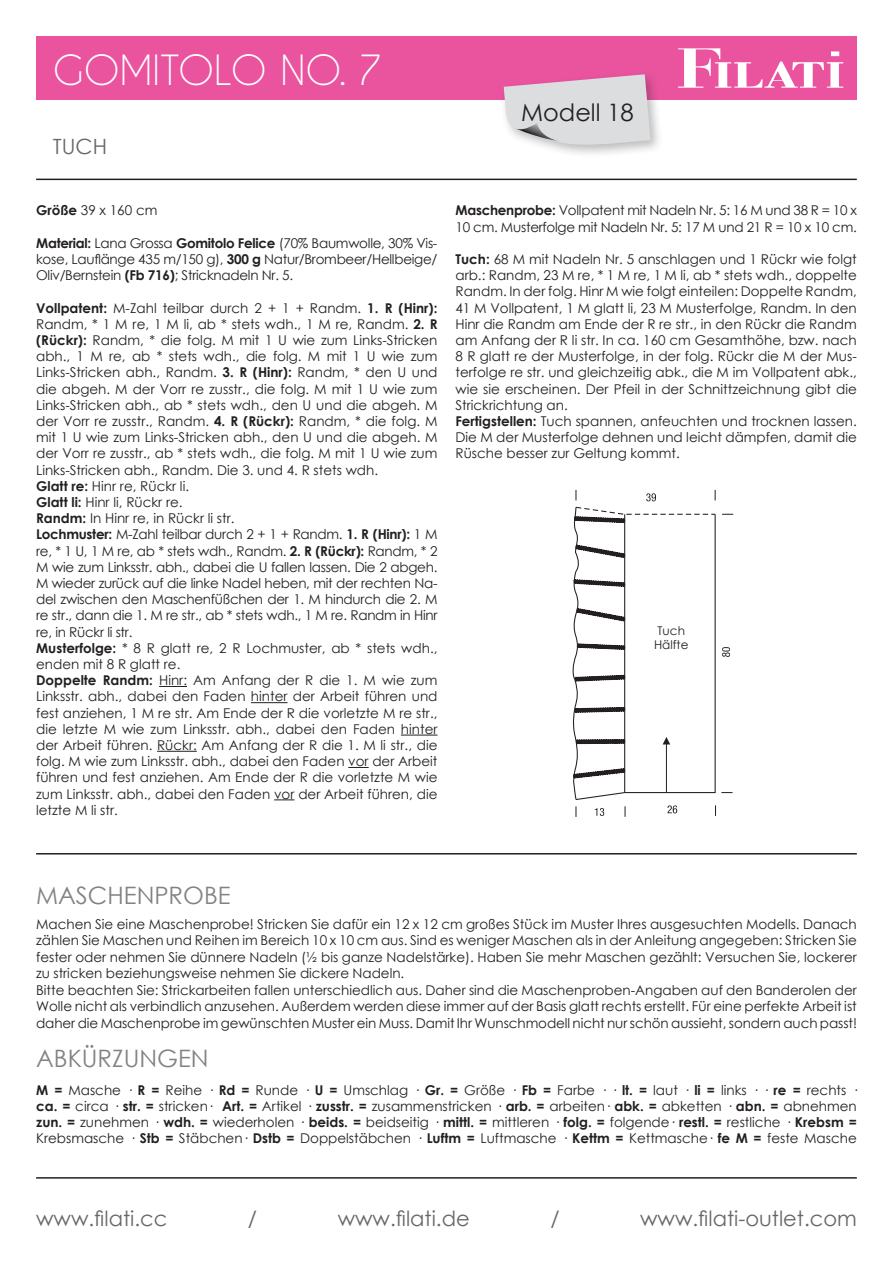
<style>
.page{position:relative;width:893px;height:1263px;background:#fff}
.page>*{position:absolute;margin:0;border:0;box-sizing:border-box;transform-origin:0 0}
.t1{font:39px "Caviar Dreams";color:#fff}
.t2{font:24px "Century Gothic";color:#808285}
.t3{font:24px "Century Gothic";color:#231f20}
.t4{font:21px "Century Gothic";color:#67676a}
.t5{font:13.5px/16.2px "Century Gothic";color:#231f20}
.t6{font:13.5px/16.2px "Century Gothic";letter-spacing:-.02em;color:#231f20}
.t7{font:12px/14.4px "Century Gothic";color:#231f20}
.s1{font-weight:700}
</style>
<div class="page">
<hr style="left:36px;top:1177px;width:821px;height:1px;background:#231f20">
<hr style="left:36px;top:179px;width:821px;height:1px;background:#231f20">
<div style="left:36px;top:36px;width:821px;height:64px;background:#ea549f"></div>
<svg style="left:678px;top:48px;width:165px;height:40px"></svg>
<div style="left:499px;top:70px;width:165px;height:88px;background:#231f20;opacity:.3"></div>
<svg style="left:504px;top:74px;width:147px;height:76px;background:#dcced7"></svg>
<svg style="left:572px;top:490px;width:161px;height:327px"></svg>
<svg style="left:159px;top:686px;width:28px;height:1px"></svg>
<hr style="left:251px;top:702px;width:37px;height:1px;background:#231f20">
<hr style="left:401px;top:735px;width:36px;height:1px;background:#231f20">
<hr style="left:157px;top:751px;width:40px;height:1px;background:#231f20">
<svg style="left:348px;top:767px;width:21px;height:1px"></svg>
<svg style="left:274px;top:799px;width:21px;height:1px"></svg>
<hr style="left:36px;top:853px;width:821px;height:1px;background:#231f20">
<h1 class="t1" style="left:53px;top:47px;width:331px">GOMITOLO NO. 7</h1>
<h3 class="t4" style="left:53px;top:131px;width:56px">TUCH</h3>
<h2 class="t3" style="left:521px;top:96px;width:114px">Modell 18</h2>
<p class="t5" style="left:36px;top:202px;width:123px"><span class="s1">Größe</span> 39 x 160 cm</p>
<p class="t5" style="left:36px;top:235px;width:403px;text-align:justify"><span class="s1">Material:</span> Lana Grossa <span class="s1">Gomitolo Felice</span> (70% Baumwolle, 30% Vis&shy;kose, Lauflänge 435 m/150 g), <span class="s1">300 g</span> Natur/Brombeer/Hellbeige/ Oliv/Bernstein <span class="s1">(Fb 716)</span>; Stricknadeln Nr. 5.</p>
<p class="t5" style="left:36px;top:299px;width:403px"><span class="s1">Vollpatent:</span> M-Zahl teilbar durch 2 + 1 + Randm. <span class="s1">1. R (Hinr):<br></span>Randm, * 1 M re, 1 M li, ab * stets wdh., 1 M re, Randm. <span class="s1">2. R (Rückr):</span> Randm, * die folg. M mit 1 U wie zum Links-Stricken abh., 1 M re, ab * stets wdh., die folg. M mit 1 U wie zum Links-Stricken abh., Randm. <span class="s1">3. R (Hinr):</span> Randm, * den U und die abgeh. M der Vorr re zusstr., die folg. M mit 1 U wie zum Links-Stricken abh., ab * stets wdh., den U und die abgeh. M der Vorr re zusstr., Randm. <span class="s1">4. R (Rückr):</span> Randm, * die folg. M mit 1 U wie zum Links-Stricken abh., den U und die abgeh. M der Vorr re zusstr., ab * stets wdh., die folg. M mit 1 U wie zum Links-Stricken abh., Randm. Die 3. und 4. R stets wdh.<br><span class="s1">Glatt re:</span> Hinr re, Rückr li.<br><span class="s1">Glatt li:</span> Hinr li, Rückr re.<br><span class="s1">Randm:</span> In Hinr re, in Rückr li str.<br><span class="s1">Lochmuster:</span> M-Zahl teilbar durch 2 + 1 + Randm. <span class="s1">1. R (Hinr):</span> 1 M re, * 1 U, 1 M re, ab * stets wdh., Randm. <span class="s1">2. R (Rückr):</span> Randm, * 2<br>M wie zum Linksstr. abh., dabei die U fallen lassen. Die 2 abgeh.<br>M wieder zurück auf die linke Nadel heben, mit der rechten Na&shy;del zwischen den Maschenfüßchen der 1. M hindurch die 2. M re str., dann die 1. M re str., ab * stets wdh., 1 M re. Randm in Hinr re, in Rückr li str.<br><span class="s1">Musterfolge:</span> * 8 R glatt re, 2 R Lochmuster, ab * stets wdh., enden mit 8 R glatt re.<br><span class="s1">Doppelte Randm:</span> Hinr: Am Anfang der R die 1. M wie zum Linksstr. abh., dabei den Faden hinter der Arbeit führen und fest anziehen, 1 M re str. Am Ende der R die vorletzte M re str., die letzte M wie zum Linksstr. abh., dabei den Faden hinter der Arbeit führen. Rückr: Am Anfang der R die 1. M li str., die folg. M wie zum Linksstr. abh., dabei den Faden vor der Arbeit führen und fest anziehen. Am Ende der R die vorletzte M wie zum Linksstr. abh., dabei den Faden vor der Arbeit führen, die letzte M li str.</p>
<p class="t6" style="left:455px;top:202px;width:403px"><span class="s1">Maschenprobe:</span> Vollpatent mit Nadeln Nr. 5: 16 M und 38 R = 10 x<br>10 cm. Musterfolge mit Nadeln Nr. 5: 17 M und 21 R = 10 x 10 cm.</p>
<p class="t5" style="left:455px;top:251px;width:403px"><span class="s1">Tuch:</span> 68 M mit Nadeln Nr. 5 anschlagen und 1 Rückr wie folgt arb.: Randm, 23 M re, * 1 M re, 1 M li, ab * stets wdh., doppelte Randm. In der folg. Hinr M wie folgt einteilen: Doppelte Randm, 41 M Vollpatent, 1 M glatt li, 23 M Musterfolge, Randm. In den Hinr die Randm am Ende der R re str., in den Rückr die Randm am Anfang der R li str. In ca. 160 cm Gesamthöhe, bzw. nach 8 R glatt re der Musterfolge, in der folg. Rückr die M der Mus&shy;terfolge re str. und gleichzeitig abk., die M im Vollpatent abk., wie sie erscheinen. Der Pfeil in der Schnittzeichnung gibt die Strickrichtung an.<br><span class="s1">Fertigstellen:</span> Tuch spannen, anfeuchten und trocknen lassen.<br>Die M der Musterfolge dehnen und leicht dämpfen, damit die Rüsche besser zur Geltung kommt.</p>
<p class="t7" style="left:654px;top:623px;width:36px">Tuch<br>Hälfte</p>
<h2 class="t2" style="left:36px;top:878px;width:196px">MASCHENPROBE</h2>
<p class="t5" style="left:36px;top:915px;width:822px">Machen Sie eine Maschenprobe! Stricken Sie dafür ein 12 x 12 cm großes Stück im Muster Ihres ausgesuchten Modells. Danach zählen Sie Maschen und Reihen im Bereich 10 x 10 cm aus. Sind es weniger Maschen als in der Anleitung angegeben: Stricken Sie fester oder nehmen Sie dünnere Nadeln (½ bis ganze Nadelstärke). Haben Sie mehr Maschen gezählt: Versuchen Sie, lockerer zu stricken beziehungsweise nehmen Sie dickere Nadeln.<br>Bitte beachten Sie: Strickarbeiten fallen unterschiedlich aus. Daher sind die Maschenproben-Angaben auf den Banderolen der Wolle nicht als verbindlich anzusehen. Außerdem werden diese immer auf der Basis glatt rechts erstellt. Für eine perfekte Arbeit ist daher die Maschenprobe im gewünschten Muster ein Muss. Damit Ihr Wunschmodell nicht nur schön aussieht, sondern auch passt!</p>
<h2 class="t2" style="left:36px;top:1041px;width:174px">ABKÜRZUNGEN</h2>
<p class="t5" style="left:36px;top:1081px;width:822px;text-align:justify"><span class="s1">M =</span> Masche · <span class="s1">R =</span> Reihe · <span class="s1">Rd =</span> Runde · <span class="s1">U =</span> Umschlag · <span class="s1">Gr. =</span> Größe · <span class="s1">Fb =</span> Farbe · · <span class="s1">lt. =</span> laut · <span class="s1">li =</span> links · · <span class="s1">re =</span> rechts · <span class="s1">ca. =</span> circa · <span class="s1">str. =</span> stricken· <span class="s1">Art. =</span> Artikel · <span class="s1">zusstr. =</span> zusammenstricken · <span class="s1">arb. =</span> arbeiten· <span class="s1">abk. =</span> abketten · <span class="s1">abn. =</span> abnehmen <span class="s1">zun. =</span> zunehmen · <span class="s1">wdh. =</span> wiederholen · <span class="s1">beids. =</span> beidseitig · <span class="s1">mittl. =</span> mittleren · <span class="s1">folg. =</span> folgende· <span class="s1">restl. =</span> restliche · <span class="s1">Krebsm = </span>Krebsmasche · <span class="s1">Stb =</span> Stäbchen· <span class="s1">Dstb =</span> Doppelstäbchen · <span class="s1">Luftm =</span> Luftmasche · <span class="s1">Kettm =</span> Kettmasche· <span class="s1">fe M =</span> feste Masche</p>
<h3 class="t4" style="left:36px;top:1204px;width:133px">www.filati.cc</h3>
<h3 class="t4" style="left:248px;top:1204px;width:11px">/</h3>
<h3 class="t4" style="left:338px;top:1204px;width:134px">www.filati.de</h3>
<h3 class="t4" style="left:550px;top:1204px;width:11px">/</h3>
<h3 class="t4" style="left:640px;top:1204px;width:218px">www.filati-outlet.com</h3>
</div>
